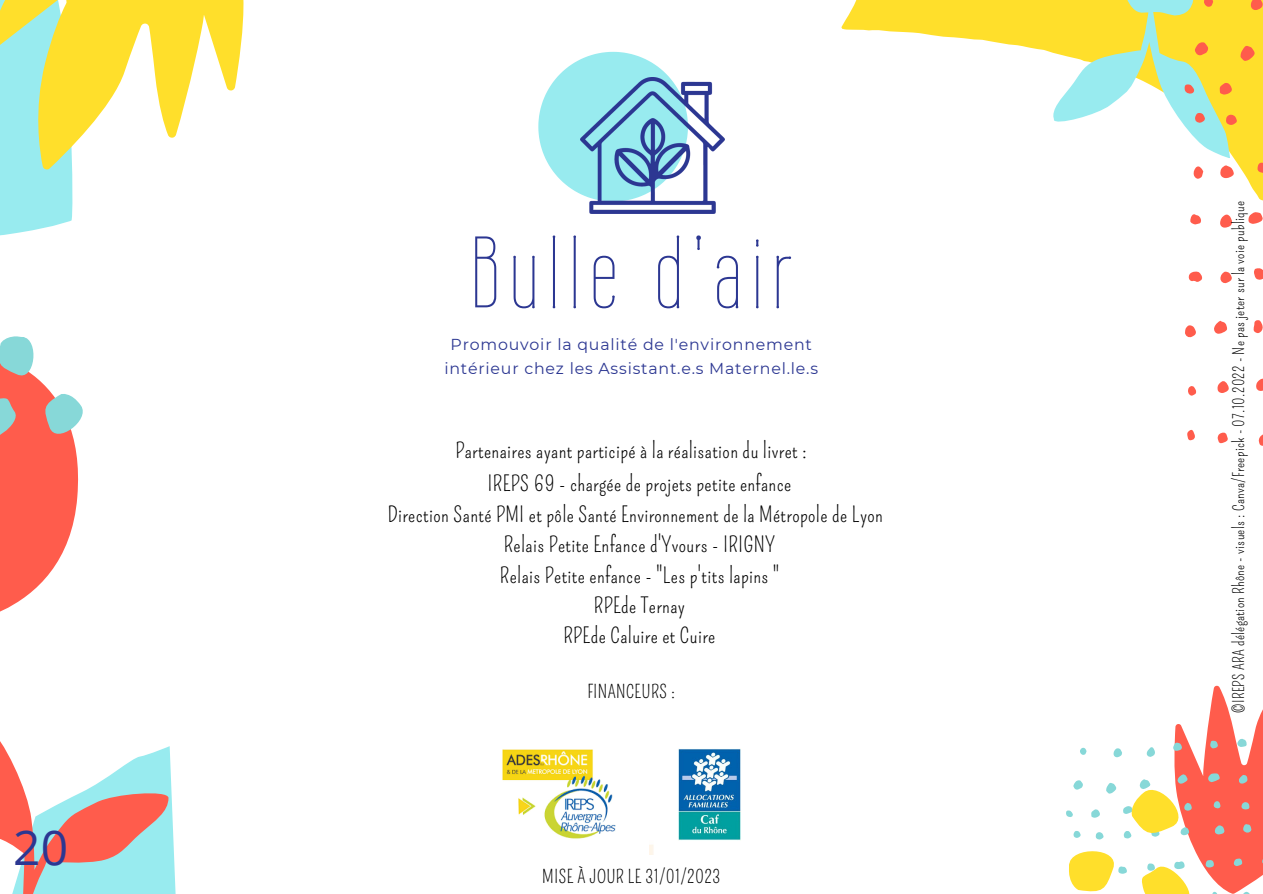
<style>
.page{position:relative;width:1263px;height:894px;background:#fff}
.page>*{position:absolute;margin:0;border:0;box-sizing:border-box;transform-origin:0 0}
.t1{font:101.1px "Wire One";letter-spacing:.1em;color:#2c3792}
.t2{font:48px "Open Sans";color:#2c3792}
.t3{font:21px/30.3px "Pompiere";letter-spacing:.02em;color:#000;text-align:center}
.t4{font:18px "Pompiere";letter-spacing:.02em;color:#000}
.t5{font:15.75px/23.7px "Montserrat";letter-spacing:.05em;color:#2c3792;text-align:center}
.t6{font:15px "Pompiere";letter-spacing:.02em;color:#000}
</style>
<div class="page">
<svg style="left:0;top:189px;width:73px;height:47px;background:#a8eef1"></svg>
<svg style="left:0;top:336px;width:83px;height:276px"></svg>
<svg style="left:538px;top:52px;width:132px;height:142px"></svg>
<img style="left:581px;top:78px;width:143px;height:135px">
<svg style="left:841px;top:0;width:422px;height:201px"></svg>
<svg style="left:1066px;top:685px;width:197px;height:208px"></svg>
<img style="left:502px;top:749px;width:114px;height:90px">
<img style="left:649px;top:749px;width:92px;height:105px">
<svg style="left:1248px;top:212px;width:15px;height:12px"></svg>
<svg style="left:1256px;top:378px;width:7px;height:13px"></svg>
<svg style="left:1214px;top:321px;width:13px;height:13px"></svg>
<svg style="left:1220px;top:214px;width:12px;height:13px"></svg>
<svg style="left:1188px;top:271px;width:14px;height:11px"></svg>
<svg style="left:1254px;top:268px;width:9px;height:12px"></svg>
<svg style="left:1220px;top:271px;width:12px;height:13px"></svg>
<svg style="left:1185px;top:325px;width:11px;height:13px"></svg>
<svg style="left:1217px;top:381px;width:12px;height:12px"></svg>
<svg style="left:1258px;top:434px;width:5px;height:12px"></svg>
<svg style="left:1254px;top:320px;width:9px;height:13px"></svg>
<svg style="left:1190px;top:214px;width:11px;height:10px"></svg>
<svg style="left:1217px;top:432px;width:11px;height:11px"></svg>
<svg style="left:1018px;top:0;width:245px;height:189px"></svg>
<svg style="left:1187px;top:430px;width:8px;height:10px"></svg>
<svg style="left:1188px;top:386px;width:8px;height:10px"></svg>
<svg style="left:0;top:0;width:244px;height:189px"></svg>
<svg style="left:0;top:741px;width:176px;height:152px"></svg>
<h2 class="t2" style="left:13px;top:813px;width:56px">20</h2>
<h1 class="t1" style="left:471px;top:217px;width:322px">Bulle d'air</h1>
<p class="t5" style="left:444px;top:332px;width:375px">Promouvoir la qualité de l'environnement intérieur chez les Assistant.e.s Maternel.le.s</p>
<p class="t3" style="left:455px;top:435px;width:353px">Partenaires ayant participé à la réalisation du livret :</p>
<p class="t3" style="left:388px;top:469px;width:497px">IREPS 69 - chargée de projets petite enfance<br>Direction Santé PMI et pôle Santé Environnement de la Métropole de Lyon Relais Petite Enfance d'Yvours - IRIGNY<br>Relais Petite enfance - "Les p'tits lapins "<br>RPEde Ternay<br>RPEde Caluire et Cuire</p>
<p class="t4" style="left:587px;top:680px;width:89px">FINANCEURS :</p>
<p class="t4" style="left:542px;top:865px;width:180px">MISE À JOUR LE 31/01/2023</p>
<p class="t6" style="left:1230px;top:713px;width:513px;rotate:-90deg">©IREPS ARA délégation Rhône - visuels : Canva/Freepick - 07.10.2022 - Ne pas jeter sur la voie publique</p>
</div>
